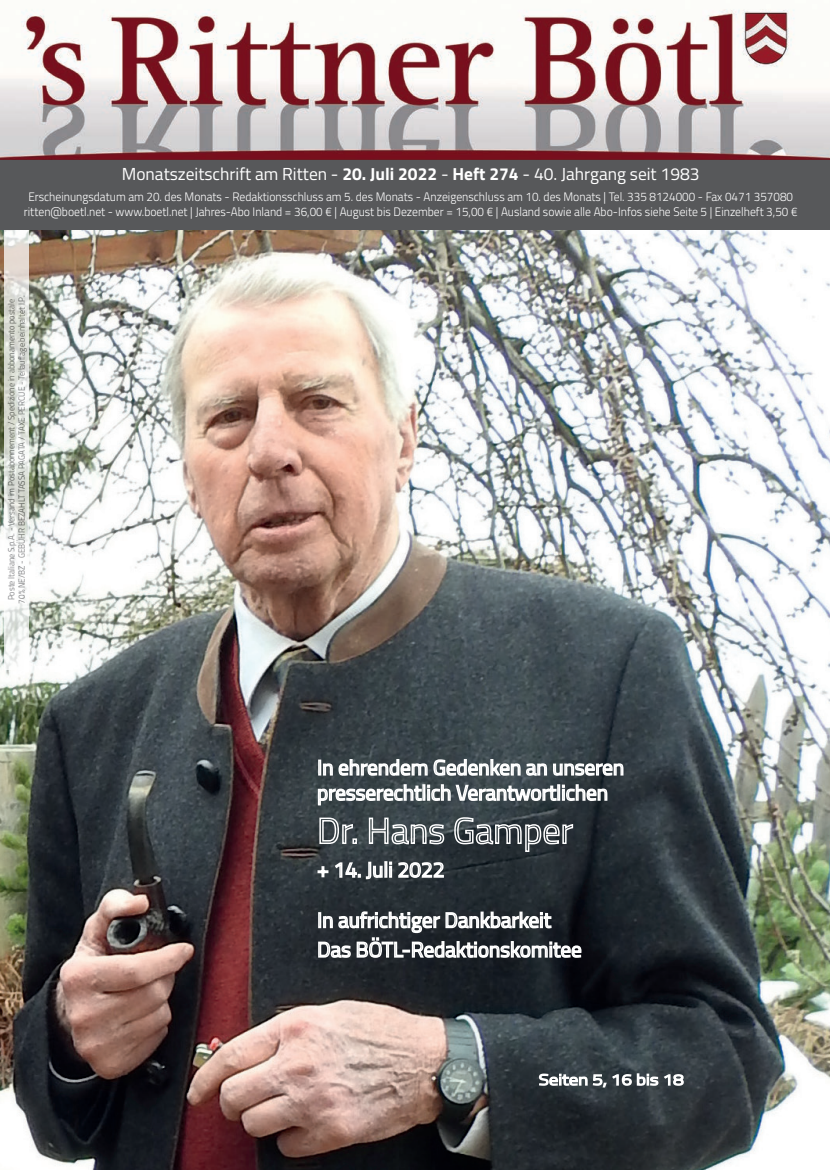
<style>
.page{position:relative;width:830px;height:1170px;background:#fff}
.page>*{position:absolute;margin:0;border:0;box-sizing:border-box;transform-origin:0 0}
.t1{font:17.4px "Titillium Web";color:#fff}
.t2{font:300 12.3px/14.7px "Titillium Web";color:#fff;text-align:center;scale:.95 1}
.t3{font:9px/10.5px "Titillium Web";color:#636366;text-align:center;scale:.9 1}
.s1{font-weight:700}
</style>
<div class="page">
<div style="left:0;top:158px;width:829px;height:72px;background:#57585a"></div>
<img style="left:0;top:9px;width:829px;height:150px">
<img style="left:0;top:230px;width:829px;height:939px">
<div style="left:318px;top:759px;width:3px;height:16px;border:2px solid #fff"></div>
<svg style="left:322px;top:758px;width:302px;height:18px"></svg>
<svg style="left:317px;top:783px;width:291px;height:23px"></svg>
<svg style="left:318px;top:816px;width:39px;height:28px"></svg>
<svg style="left:368px;top:816px;width:77px;height:29px;background:#71797c"></svg>
<svg style="left:453px;top:816px;width:120px;height:36px;background:#5b6166"></svg>
<svg style="left:316px;top:860px;width:67px;height:20px"></svg>
<div style="left:384px;top:861px;width:3px;height:16px;border:2px solid #fff"></div>
<svg style="left:389px;top:861px;width:55px;height:17px"></svg>
<svg style="left:317px;top:910px;width:265px;height:48px"></svg>
<svg style="left:4px;top:230px;width:25px;height:439px"></svg>
<svg style="left:537px;top:1072px;width:147px;height:16px"></svg>
<p class="t1" style="left:122px;top:161px;width:579px">Monatszeitschrift am Ritten - <span class="s1">20. Juli 2022</span> - <span class="s1">Heft 274</span> - 40. Jahrgang seit 1983</p>
<p class="t2" style="left:24px;top:189px;width:815px">Erscheinungsdatum am 20. des Monats - Redaktionsschluss am 5. des Monats - Anzeigenschluss am 10. des Monats | Tel. 335 8124000 - Fax 0471 357080 ritten@boetl.net - www.boetl.net | Jahres-Abo Inland = 36,00 € | August bis Dezember = 15,00 € | Ausland sowie alle Abo-Infos siehe Seite 5 | Einzelheft 3,50 €</p>
<p class="t3" style="left:6px;top:603px;width:343px;rotate:-90deg">Poste Italiane S.p.A. - Versand im Postabonnement / Spedizione in abbonamento postale<br>70% NE/BZ - GEBÜHR BEZAHLT TASSA PAGATA / TAXE PERCUE - Teilauflage beinhaltet I.P.</p>
</div>
